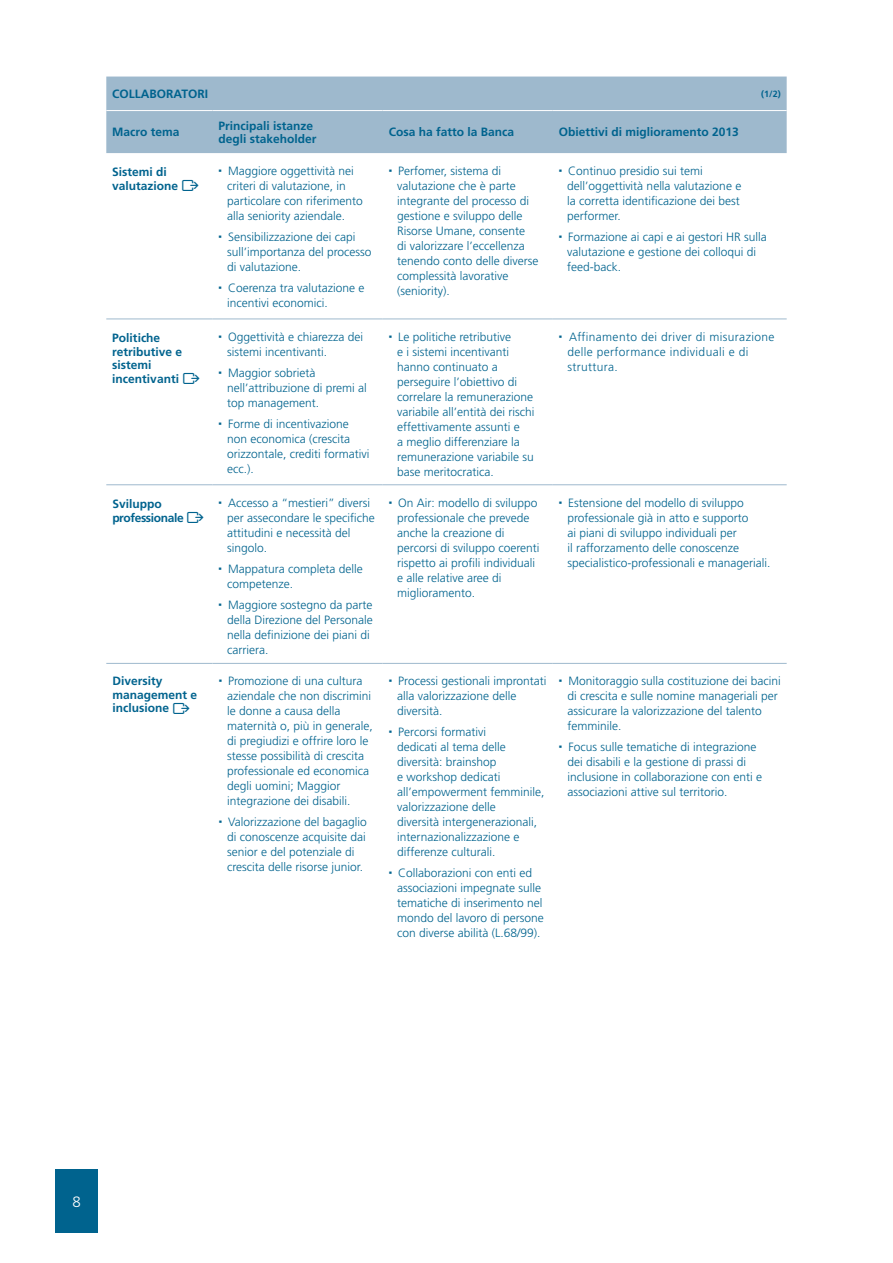
<style>
.page{position:relative;width:893px;height:1263px;background:#fff}
.page>*{position:absolute;margin:0;border:0;box-sizing:border-box;transform-origin:0 0}
.t1{font:300 15px "Frutiger LT Std";color:#fff}
.t2{font:300 12px/15px "Frutiger LT Std";color:#00638e}
.t3{font:700 12px/13.5px "Frutiger LT Std";color:#00638e}
.t4{font:300 12px/15px "Frutiger LT Std";letter-spacing:.03em;color:#00638e}
.t5{font:700 12px/13.5px "Frutiger LT Std";letter-spacing:-.03em;color:#00638e}
.t6{font:700 9px "Frutiger LT Std";color:#00638e}
.s1{font-family:"Travelcons";font-weight:400}
</style>
<div class="page">
<div style="left:106px;top:77px;width:681px;height:76px;background:#9eb9cd"></div>
<hr style="left:106px;top:484px;width:107px;height:1px;background:#9eb9cd">
<hr style="left:213px;top:484px;width:170px;height:1px;background:#9eb9cd">
<hr style="left:383px;top:484px;width:170px;height:1px;background:#9eb9cd">
<hr style="left:553px;top:484px;width:234px;height:1px;background:#9eb9cd">
<hr style="left:106px;top:319px;width:107px;height:1px;background:#9eb9cd">
<hr style="left:213px;top:319px;width:170px;height:1px;background:#9eb9cd">
<hr style="left:383px;top:319px;width:170px;height:1px;background:#9eb9cd">
<hr style="left:553px;top:319px;width:234px;height:1px;background:#9eb9cd">
<hr style="left:106px;top:663px;width:107px;height:1px;background:#9eb9cd">
<hr style="left:213px;top:663px;width:170px;height:1px;background:#9eb9cd">
<hr style="left:383px;top:663px;width:170px;height:1px;background:#9eb9cd">
<hr style="left:553px;top:663px;width:234px;height:1px;background:#9eb9cd">
<hr style="left:106px;top:110px;width:107px;height:1px;background:#fff">
<hr style="left:213px;top:110px;width:170px;height:1px;background:#fff">
<hr style="left:383px;top:110px;width:170px;height:1px;background:#fff">
<hr style="left:553px;top:110px;width:234px;height:1px;background:#fff">
<div style="left:55px;top:1169px;width:43px;height:64px;background:#00638e"></div>
<p class="t3" style="left:112px;top:87px;width:97px">COLLABORATORI</p>
<p class="t3" style="left:112px;top:125px;width:69px">Macro tema</p>
<p class="t3" style="left:219px;top:119px;width:100px">Principali istanze degli stakeholder</p>
<p class="t3" style="left:389px;top:125px;width:127px">Cosa ha fatto la Banca</p>
<p class="t3" style="left:559px;top:125px;width:182px">Obiettivi di miglioramento 2013</p>
<p class="t3" style="left:112px;top:165px;width:89px">Sistemi di valutazione <span class="s1">V</span></p>
<p class="t2" style="left:227px;top:163px;width:137px">Maggiore oggettività nei criteri di valutazione, in particolare con riferimento alla seniority aziendale.</p>
<p class="t2" style="left:227px;top:229px;width:146px">Sensibilizzazione dei capi sull’importanza del processo di valutazione.</p>
<p class="t2" style="left:227px;top:280px;width:139px">Coerenza tra valutazione e incentivi economici.</p>
<p class="t6" style="left:761px;top:89px;width:21px">(1/2)</p>
<p class="t2" style="left:397px;top:163px;width:143px">Perfomer, sistema di valutazione che è parte integrante del processo di gestione e sviluppo delle<br>Risorse Umane, consente<br>di valorizzare l’eccellenza tenendo conto delle diverse complessità lavorative (seniority).</p>
<p class="t2" style="left:567px;top:163px;width:175px">Continuo presidio sui temi dell’oggettività nella valutazione e la corretta identificazione dei best performer.</p>
<p class="t2" style="left:567px;top:229px;width:201px">Formazione ai capi e ai gestori HR sulla valutazione e gestione dei colloqui di feed-back.</p>
<p class="t3" style="left:112px;top:331px;width:89px">Politiche retributive e sistemi incentivanti <span class="s1">V</span></p>
<p class="t2" style="left:227px;top:329px;width:138px">Oggettività e chiarezza dei sistemi incentivanti.</p>
<p class="t2" style="left:227px;top:365px;width:141px">Maggior sobrietà nell’attribuzione di premi al top management.</p>
<p class="t2" style="left:227px;top:416px;width:144px">Forme di incentivazione non economica (crescita orizzontale, crediti formativi ecc.).</p>
<p class="t5" style="left:112px;top:497px;width:93px">Sviluppo professionale <span class="s1">V</span></p>
<p class="t2" style="left:227px;top:495px;width:149px">Accesso a “mestieri” diversi per assecondare le specifiche attitudini e necessità del singolo.</p>
<p class="t2" style="left:227px;top:561px;width:137px">Mappatura completa delle competenze.</p>
<p class="t2" style="left:227px;top:597px;width:147px">Maggiore sostegno da parte della Direzione del Personale nella definizione dei piani di carriera.</p>
<p class="t3" style="left:112px;top:674px;width:86px">Diversity management e inclusione <span class="s1">V</span></p>
<p class="t2" style="left:227px;top:674px;width:147px">Promozione di una cultura aziendale che non discrimini le donne a causa della maternità o, più in generale, di pregiudizi e offrire loro le stesse possibilità di crescita professionale ed economica degli uomini; Maggior integrazione dei disabili.</p>
<p class="t2" style="left:227px;top:815px;width:141px">Valorizzazione del bagaglio di conoscenze acquisite dai senior e del potenziale di crescita delle risorse junior.</p>
<p class="t2" style="left:397px;top:329px;width:139px">Le politiche retributive<br>e i sistemi incentivanti hanno continuato a perseguire l’obiettivo di correlare la remunerazione variabile all’entità dei rischi effettivamente assunti e<br>a meglio differenziare la remunerazione variabile su base meritocratica.</p>
<p class="t4" style="left:567px;top:329px;width:209px">Affinamento dei driver di misurazione delle performance individuali e di struttura.</p>
<p class="t2" style="left:397px;top:495px;width:144px">On Air: modello di sviluppo professionale che prevede anche la creazione di percorsi di sviluppo coerenti rispetto ai profili individuali e alle relative aree di miglioramento.</p>
<p class="t2" style="left:567px;top:495px;width:205px">Estensione del modello di sviluppo professionale già in atto e supporto<br>ai piani di sviluppo individuali per<br>il rafforzamento delle conoscenze specialistico-professionali e manageriali.</p>
<p class="t2" style="left:397px;top:674px;width:151px">Processi gestionali improntati alla valorizzazione delle diversità.</p>
<p class="t2" style="left:397px;top:725px;width:149px">Percorsi formativi<br>dedicati al tema delle diversità: brainshop<br>e workshop dedicati all’empowerment femminile, valorizzazione delle<br>diversità intergenerazionali, internazionalizzazione e differenze culturali.</p>
<p class="t2" style="left:397px;top:866px;width:148px">Collaborazioni con enti ed associazioni impegnate sulle tematiche di inserimento nel mondo del lavoro di persone con diverse abilità (L.68/99).</p>
<p class="t2" style="left:567px;top:674px;width:215px">Monitoraggio sulla costituzione dei bacini di crescita e sulle nomine manageriali per assicurare la valorizzazione del talento femminile.</p>
<p class="t2" style="left:567px;top:740px;width:196px">Focus sulle tematiche di integrazione dei disabili e la gestione di prassi di inclusione in collaborazione con enti e associazioni attive sul territorio.</p>
<p class="t1" style="left:72px;top:1193px;width:10px">8</p>
</div>
